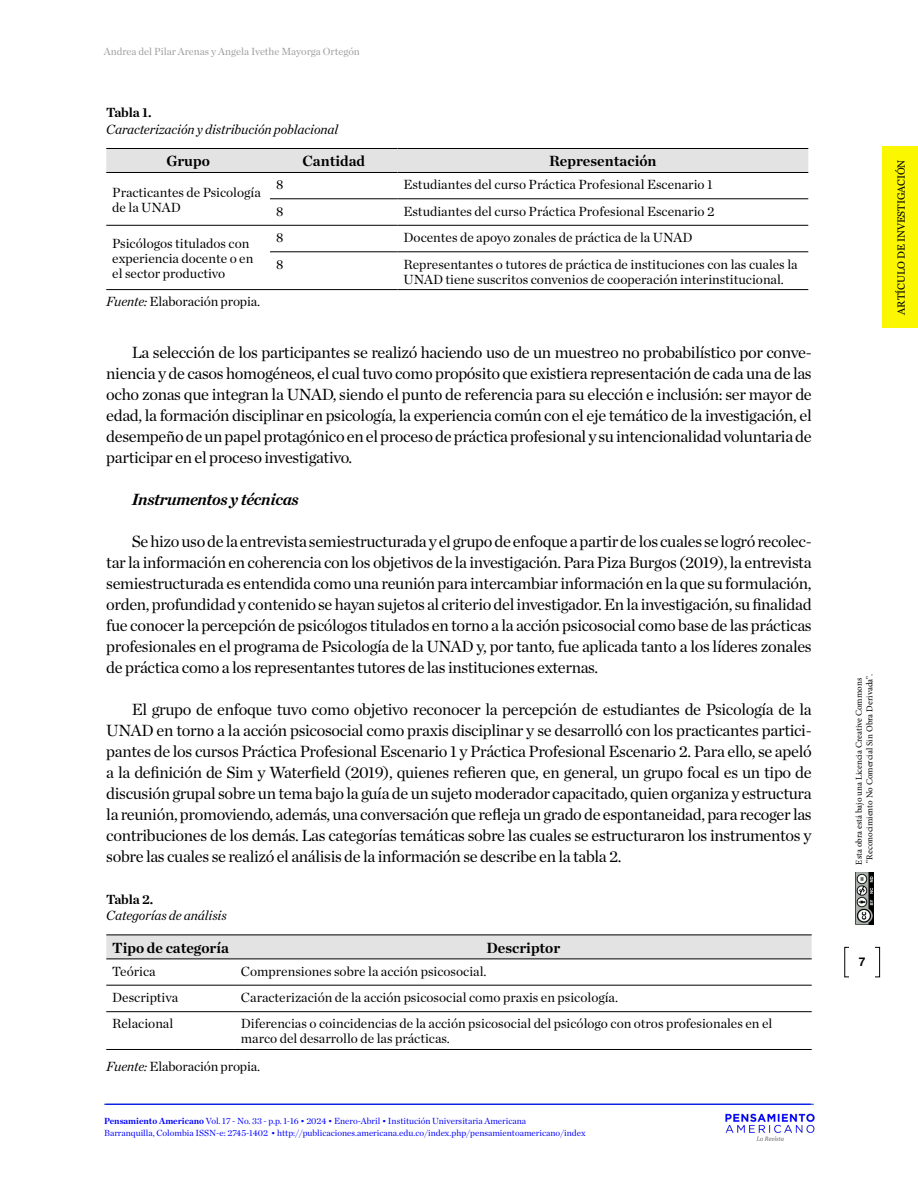
<style>
.page{position:relative;width:918px;height:1188px;background:#fff}
.page>*{position:absolute;margin:0;border:0;box-sizing:border-box;transform-origin:0 0}
.t1{font:16.5px/21px "Chronicle Deck";letter-spacing:-.02em;color:#000;text-align:justify}
.t2{font:italic 700 16.5px "Chronicle Deck";letter-spacing:-.02em;color:#000}
.t3{font:700 15px "Chronicle Deck";color:#000}
.t4{font:13.5px/15px "Chronicle Deck";color:#000}
.t5{font:italic 13.5px "Chronicle Deck";letter-spacing:-.01em;color:#000}
.t6{font:700 13.5px "Chronicle Deck";letter-spacing:-.01em;color:#000}
.t7{font:700 12px "Helvetica";color:#000}
.t8{font:10.5px "Chronicle Deck";color:#9d9d9c}
.t9{font:10.5px "Georgia";letter-spacing:-.01em;color:#000}
.t10{font:9px/12px "Chronicle Deck";color:#00f}
.t11{font:9px/10.8px "Minion Pro";color:#000}
.s1{font-style:italic}
.s2{font-weight:700}
</style>
<div class="page">
<div style="left:845px;top:947px;width:35px;height:30px;border:1px solid #000"></div>
<div style="left:849px;top:946px;width:26px;height:32px;background:#fff"></div>
<div style="left:883px;top:146px;width:35px;height:182px;background:#faf700"></div>
<img style="left:855px;top:873px;width:18px;height:52px">
<hr style="left:104px;top:1104px;width:710px;height:1px;background:#004994">
<hr style="left:105px;top:1104px;width:706px;height:1px;background:#00f">
<img style="left:725px;top:1113px;width:90px;height:28px">
<div style="left:106px;top:149px;width:702px;height:23px;background:#e3e3e3"></div>
<hr style="left:270px;top:199px;width:128px;height:1px;background:#000">
<hr style="left:398px;top:199px;width:410px;height:1px;background:#000">
<hr style="left:106px;top:225px;width:164px;height:1px;background:#000">
<hr style="left:270px;top:225px;width:128px;height:1px;background:#000">
<hr style="left:398px;top:225px;width:410px;height:1px;background:#000">
<hr style="left:270px;top:252px;width:128px;height:1px;background:#000">
<hr style="left:398px;top:252px;width:410px;height:1px;background:#000">
<hr style="left:106px;top:289px;width:164px;height:1px;background:#000">
<hr style="left:270px;top:289px;width:128px;height:1px;background:#000">
<hr style="left:398px;top:289px;width:410px;height:1px;background:#000">
<hr style="left:106px;top:148px;width:164px;height:1px;background:#000">
<hr style="left:270px;top:148px;width:128px;height:1px;background:#000">
<hr style="left:398px;top:148px;width:410px;height:1px;background:#000">
<hr style="left:106px;top:172px;width:164px;height:1px;background:#000">
<hr style="left:270px;top:172px;width:128px;height:1px;background:#000">
<hr style="left:398px;top:172px;width:410px;height:1px;background:#000">
<div style="left:106px;top:936px;width:706px;height:23px;background:#e3e3e3"></div>
<hr style="left:106px;top:985px;width:129px;height:1px;background:#000">
<hr style="left:235px;top:985px;width:577px;height:1px;background:#000">
<hr style="left:106px;top:1011px;width:129px;height:1px;background:#000">
<hr style="left:235px;top:1011px;width:577px;height:1px;background:#000">
<hr style="left:106px;top:1049px;width:129px;height:1px;background:#000">
<hr style="left:235px;top:1049px;width:577px;height:1px;background:#000">
<hr style="left:106px;top:935px;width:129px;height:1px;background:#000">
<hr style="left:235px;top:935px;width:577px;height:1px;background:#000">
<hr style="left:106px;top:959px;width:129px;height:1px;background:#000">
<hr style="left:235px;top:959px;width:577px;height:1px;background:#000">
<p class="t8" style="left:104px;top:43px;width:257px">Andrea del Pilar Arenas y Angela Ivethe Mayorga Ortegón</p>
<p class="t6" style="left:106px;top:102px;width:47px">Tabla 1.</p>
<p class="t5" style="left:106px;top:119px;width:233px">Caracterización y distribución poblacional</p>
<p class="t3" style="left:166px;top:149px;width:45px">Grupo</p>
<p class="t3" style="left:302px;top:149px;width:64px">Cantidad</p>
<p class="t3" style="left:549px;top:149px;width:109px">Representación</p>
<p class="t4" style="left:112px;top:184px;width:150px">Practicantes de Psicología de la UNAD</p>
<p class="t4" style="left:276px;top:176px;width:9px">8</p>
<p class="t4" style="left:404px;top:176px;width:311px">Estudiantes del curso Práctica Profesional Escenario 1</p>
<p class="t4" style="left:276px;top:203px;width:9px">8</p>
<p class="t4" style="left:404px;top:203px;width:312px">Estudiantes del curso Práctica Profesional Escenario 2</p>
<p class="t4" style="left:112px;top:235px;width:143px">Psicólogos titulados con experiencia docente o en el sector productivo</p>
<p class="t4" style="left:106px;top:293px;width:155px"><span class="s1">Fuente:</span> Elaboración propia.</p>
<p class="t4" style="left:276px;top:229px;width:9px">8</p>
<p class="t4" style="left:404px;top:229px;width:290px">Docentes de apoyo zonales de práctica de la UNAD</p>
<p class="t4" style="left:276px;top:256px;width:9px">8</p>
<p class="t4" style="left:404px;top:256px;width:396px">Representantes o tutores de práctica de instituciones con las cuales la<br>UNAD tiene suscritos convenios de cooperación interinstitucional.</p>
<p class="t1" style="left:106px;top:341px;width:707px;text-indent:26px">La selección de los participantes se realizó haciendo uso de un muestreo no probabilístico por conve&shy;niencia y de casos homogéneos, el cual tuvo como propósito que existiera representación de cada una de las ocho zonas que integran la UNAD, siendo el punto de referencia para su elección e inclusión: ser mayor de edad, la formación disciplinar en psicología, la experiencia común con el eje temático de la investigación, el desempeño de un papel protagónico en el proceso de práctica profesional y su intencionalidad voluntaria de participar en el proceso investigativo.</p>
<p class="t2" style="left:132px;top:486px;width:168px">Instrumentos y técnicas</p>
<p class="t1" style="left:106px;top:530px;width:707px;text-indent:26px">Se hizo uso de la entrevista semiestructurada y el grupo de enfoque a partir de los cuales se logró recolec&shy;tar la información en coherencia con los objetivos de la investigación. Para Piza Burgos (2019), la entrevista semiestructurada es entendida como una reunión para intercambiar información en la que su formulación, orden, profundidad y contenido se hayan sujetos al criterio del investigador. En la investigación, su finalidad fue conocer la percepción de psicólogos titulados en torno a la acción psicosocial como base de las prácticas profesionales en el programa de Psicología de la UNAD y, por tanto, fue aplicada tanto a los líderes zonales de práctica como a los representantes tutores de las instituciones externas.</p>
<p class="t1" style="left:106px;top:698px;width:707px;text-indent:26px">El grupo de enfoque tuvo como objetivo reconocer la percepción de estudiantes de Psicología de la UNAD en torno a la acción psicosocial como praxis disciplinar y se desarrolló con los practicantes partici&shy;pantes de los cursos Práctica Profesional Escenario 1 y Práctica Profesional Escenario 2. Para ello, se apeló a la definición de Sim y Waterfield (2019), quienes refieren que, en general, un grupo focal es un tipo de discusión grupal sobre un tema bajo la guía de un sujeto moderador capacitado, quien organiza y estructura la reunión, promoviendo, además, una conversación que refleja un grado de espontaneidad, para recoger las contribuciones de los demás. Las categorías temáticas sobre las cuales se estructuraron los instrumentos y sobre las cuales se realizó el análisis de la información se describe en la tabla 2.</p>
<p class="t6" style="left:106px;top:888px;width:49px">Tabla 2.</p>
<p class="t5" style="left:106px;top:905px;width:122px">Categorías de análisis</p>
<p class="t3" style="left:112px;top:936px;width:118px">Tipo de categoría</p>
<p class="t3" style="left:486px;top:936px;width:75px">Descriptor</p>
<p class="t4" style="left:112px;top:963px;width:45px">Teórica</p>
<p class="t4" style="left:241px;top:963px;width:247px">Comprensiones sobre la acción psicosocial.</p>
<p class="t4" style="left:112px;top:989px;width:67px">Descriptiva</p>
<p class="t4" style="left:241px;top:989px;width:379px">Caracterización de la acción psicosocial como praxis en psicología.</p>
<p class="t4" style="left:112px;top:1016px;width:62px">Relacional</p>
<p class="t4" style="left:241px;top:1016px;width:533px">Diferencias o coincidencias de la acción psicosocial del psicólogo con otros profesionales en el marco del desarrollo de las prácticas.</p>
<p class="t4" style="left:106px;top:1059px;width:155px"><span class="s1">Fuente:</span> Elaboración propia.</p>
<p class="t10" style="left:104px;top:1115px;width:483px"><span class="s2">Pensamiento Americano</span> Vol. 17 - No. 33 - p.p. 1-16 • 2024 • Enero-Abril • Institución Universitaria Americana<br>Barranquilla, Colombia ISSN-e: 2745-1402 • http://publicaciones.americana.edu.co/index.php/pensamientoamericano/index</p>
<p class="t9" style="left:893px;top:315px;width:156px;rotate:-90deg">ARTÍCULO DE INVESTIGACIÓN</p>
<p class="t11" style="left:853px;top:865px;width:192px;rotate:-90deg">Esta obra está bajo una Licencia Creative Commons "Reconocimiento No Comercial Sin Obra Derivada".</p>
<p class="t7" style="left:859px;top:954px;width:8px">7</p>
</div>
